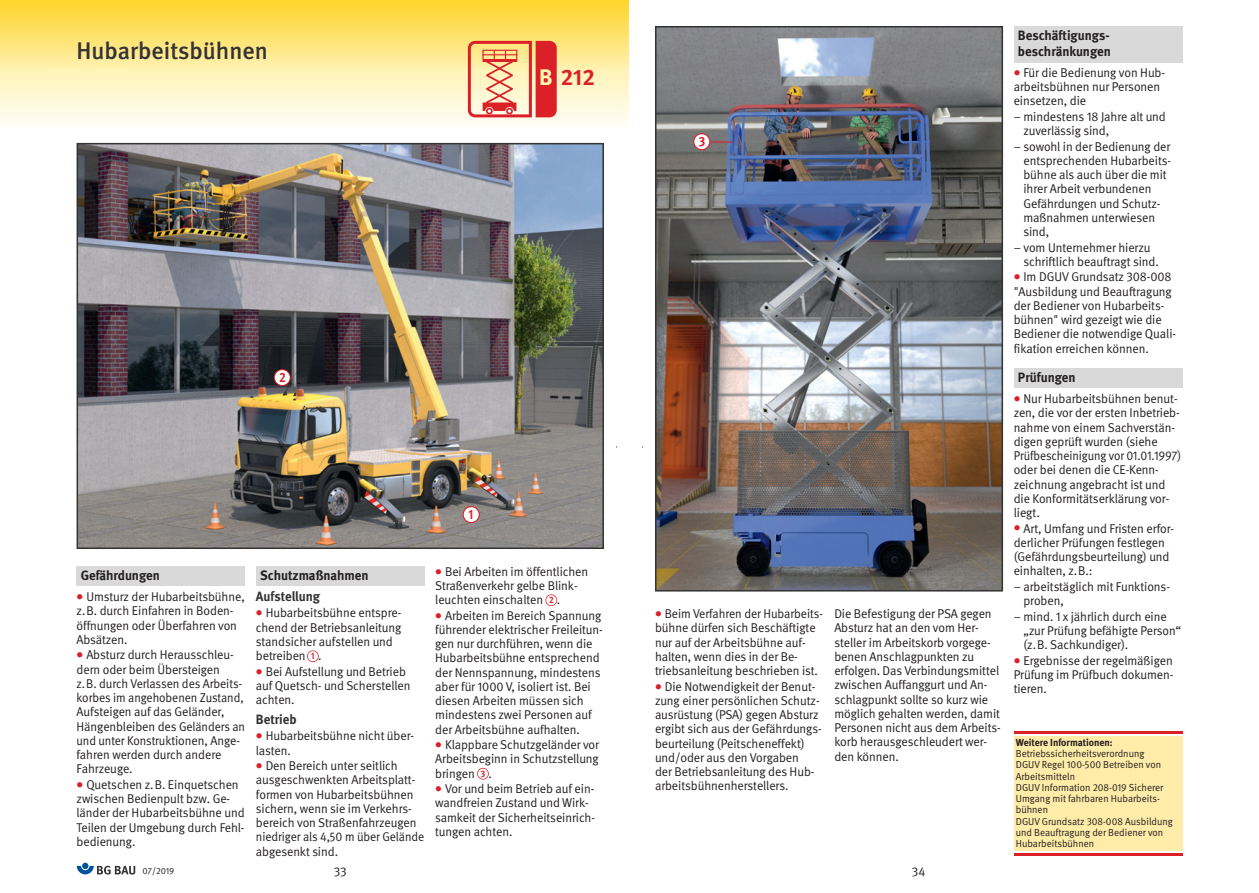
<style>
.page{position:relative;width:1259px;height:893px;background:#fff}
.page>*{position:absolute;margin:0;border:0;box-sizing:border-box;transform-origin:0 0}
.t1{font:500 24px "DGUV Meta";color:#333}
.t2{font:700 22.5px "DGUV Meta";color:#db2028}
.t3{font:700 13.5px/15.8px "DGUV Meta";color:#231f20}
.t4{font:700 13.5px "DGUV Meta";color:#333}
.t5{font:700 13.5px "DGUV Meta";color:#db2028;scale:.9 1}
.t6{font:12.75px/14.2px "DGUV Meta";letter-spacing:-.005em;color:#231f20}
.t7{font:12.75px/14.2px "DGUV Meta";letter-spacing:-.005em;color:#231f20;scale:.95 1}
.t8{font:10.2px/11.2px "DGUV Meta";color:#231f20}
.t9{font:700 10.2px "DGUV Meta";color:#231f20}
.t10{font:700 9.3px "DGUV Meta";color:#db2028;scale:.9 1}
.t11{font:9px "DGUV Meta";letter-spacing:-.005em;color:#231f20}
.s1{color:#fff9ae}
</style>
<div class="page">
<div style="left:1013px;top:736px;width:169px;height:115px;background:#ffeca9"></div>
<hr style="left:1013px;top:732px;width:169px;height:2px;background:#db2028">
<hr style="left:1013px;top:853px;width:169px;height:2px;background:#db2028">
<img style="left:658px;top:29px;width:342px;height:559px">
<div style="left:655px;top:26px;width:348px;height:565px;border:2px solid #333"></div>
<div style="left:1013px;top:26px;width:169px;height:36px;background:#d9d9d9"></div>
<div style="left:1013px;top:369px;width:169px;height:19px;background:#d9d9d9"></div>
<hr style="left:701px;top:141px;width:32px;height:1px;background:#db2028">
<svg style="left:693px;top:133px;width:17px;height:17px"></svg>
<div style="left:694px;top:134px;width:15px;height:15px;background:#fff;border-radius:50%"></div>
<div style="left:256px;top:566px;width:168px;height:19px;background:#d9d9d9"></div>
<svg style="left:0;top:73px;width:629px;height:52px;background:#fef6d7"></svg>
<img style="left:0;top:0;width:629px;height:73px">
<div style="left:482px;top:50px;width:35px;height:12px;border:1px solid #db2028"></div>
<svg style="left:468px;top:41px;width:48px;height:76px;background:#f2ab87"></svg>
<svg style="left:535px;top:41px;width:22px;height:76px;background:#dc2a2f"></svg>
<svg style="left:307px;top:650px;width:12px;height:12px"></svg>
<div style="left:308px;top:651px;width:10px;height:10px;background:#fff;border-radius:50%"></div>
<svg style="left:545px;top:594px;width:12px;height:12px"></svg>
<div style="left:546px;top:595px;width:10px;height:10px;background:#fff;border-radius:50%"></div>
<svg style="left:477px;top:768px;width:12px;height:12px"></svg>
<div style="left:478px;top:769px;width:10px;height:10px;background:#fff;border-radius:50%"></div>
<div style="left:77px;top:566px;width:168px;height:19px;background:#d9d9d9"></div>
<img style="left:80px;top:146px;width:521px;height:400px">
<div style="left:77px;top:143px;width:527px;height:406px;border:2px solid #333"></div>
<svg style="left:77px;top:863px;width:58px;height:12px"></svg>
<svg style="left:274px;top:369px;width:17px;height:17px"></svg>
<div style="left:275px;top:370px;width:15px;height:15px;background:#fff;border-radius:50%"></div>
<svg style="left:463px;top:506px;width:17px;height:17px"></svg>
<div style="left:464px;top:507px;width:14px;height:15px;background:#fff;border-radius:50%"></div>
<h1 class="t1" style="left:77px;top:41px;width:193px">Hubarbeitsbühnen</h1>
<p class="t5" style="left:279px;top:372px;width:9px">2</p>
<h2 class="t2" style="left:539px;top:68px;width:57px"><span class="s1">B</span> 212</h2>
<p class="t5" style="left:699px;top:136px;width:9px">3</p>
<p class="t5" style="left:468px;top:509px;width:7px">1</p>
<p class="t3" style="left:81px;top:569px;width:81px">Gefährdungen</p>
<p class="t6" style="left:77px;top:590px;width:170px;text-indent:10px">Umsturz der Hubarbeitsbühne, z.B. durch Einfahren in Boden&shy;öffnungen oder Überfahren von<br>Absätzen.</p>
<p class="t6" style="left:77px;top:649px;width:170px;text-indent:10px">Absturz durch Herausschleu&shy;dern oder beim Übersteigen<br>z.B. durch Verlassen des Arbeits - korbes im angehobenen Zustand,<br>Aufsteigen auf das Geländer,<br>Hängenbleiben des Geländers an und unter Konstruk tionen, Ange&shy;fahren werden durch andere<br>Fahrzeuge.</p>
<p class="t6" style="left:77px;top:778px;width:170px;text-indent:10px">Quetschen z.B. Einquetschen zwischen Bedienpult bzw. Ge&shy;länder der Hubarbeitsbühne und<br>Teilen der Umgebung durch Fehl&shy;bedienung.</p>
<p class="t11" style="left:142px;top:868px;width:33px">07/2019</p>
<p class="t3" style="left:260px;top:569px;width:110px">Schutzmaßnahmen</p>
<p class="t4" style="left:256px;top:591px;width:66px">Aufstellung</p>
<p class="t6" style="left:256px;top:607px;width:147px;text-indent:10px">Hubarbeitsbühne entspre&shy;chend der Betriebsanleitung standsicher aufstellen und betreiben .</p>
<p class="t6" style="left:256px;top:665px;width:156px;text-indent:10px">Bei Aufstellung und Betrieb auf Quetsch- und Scherstellen achten.</p>
<p class="t4" style="left:256px;top:714px;width:42px">Betrieb</p>
<p class="t6" style="left:256px;top:730px;width:160px;text-indent:10px">Hubarbeitsbühne nicht über&shy;lasten.</p>
<p class="t6" style="left:256px;top:760px;width:170px;text-indent:10px">Den Bereich unter seitlich ausgeschwenkten Arbeitsplatt&shy;formen von Hubarbeitsbühnen sichern, wenn sie im Verkehrs&shy;bereich von Straßenfahrzeugen niedriger als 4,50 m über Gelände abgesenkt sind.</p>
<p class="t10" style="left:311px;top:652px;width:5px">1</p>
<p class="t6" style="left:435px;top:565px;width:154px;text-indent:10px">Bei Arbeiten im öffentlichen<br>Straßenverkehr gelbe Blink&shy;leuchten einschalten .</p>
<p class="t6" style="left:435px;top:609px;width:169px;text-indent:10px">Arbeiten im Bereich Spannung führender elektrischer Freileitun&shy;gen nur durchführen, wenn die<br>Hubarbeitsbühne entsprechend der Nennspannung, mindestens aber für 1000 V, isoliert ist. Bei diesen Arbeiten müssen sich mindestens zwei Personen auf der Arbeitsbühne aufhalten.</p>
<p class="t6" style="left:435px;top:739px;width:165px;text-align:justify;text-indent:10px">Klappbare Schutzgeländer vor Arbeitsbeginn in Schutzstellung bringen .</p>
<p class="t6" style="left:435px;top:783px;width:161px;text-indent:10px">Vor und beim Betrieb auf ein&shy;wandfreien Zustand und Wirk&shy;samkeit der Sicherheitseinrich&shy;tungen achten.</p>
<p class="t10" style="left:549px;top:596px;width:7px">2</p>
<p class="t10" style="left:481px;top:770px;width:6px">3</p>
<p class="t7" style="left:655px;top:608px;width:178px;text-indent:10px">Beim Verfahren der Hubarbeits - bühne dürfen sich Beschäftigte nur auf der Arbeitsbühne auf - halten, wenn dies in der Be&shy;triebsanleitung beschrieben ist.</p>
<p class="t6" style="left:655px;top:680px;width:168px;text-indent:10px">Die Notwendigkeit der Benut&shy;zung einer persönlichen Schutz&shy;ausrüstung (PSA) gegen Absturz ergibt sich aus der Gefährdungs&shy;beurteilung (Peitscheneffekt) und/oder aus den Vorgaben<br>der Betriebsanleitung des Hub - arbeitsbühnenherstellers.</p>
<p class="t6" style="left:834px;top:608px;width:168px">Die Befestigung der PSA gegen<br>Absturz hat an den vom Her - steller im Arbeitskorb vorgege&shy;benen Anschlagpunkten zu erfolgen. Das Verbindungsmittel zwischen Auffanggurt und An&shy;schlagpunkt sollte so kurz wie möglich gehalten werden, damit<br>Personen nicht aus dem Arbeits&shy;korb herausgeschleudert wer&shy;den können.</p>
<p class="t6" style="left:334px;top:865px;width:15px">33</p>
<p class="t6" style="left:912px;top:865px;width:15px">34</p>
<p class="t3" style="left:1018px;top:29px;width:94px">Beschäftigungs&shy;beschränkungen</p>
<p class="t6" style="left:1013px;top:66px;width:153px;text-indent:10px">Für die Bedienung von Hub - arbeitsbühnen nur Personen einsetzen, die</p>
<p class="t6" style="left:1023px;top:110px;width:144px;text-indent:-10px">– mindestens 18 Jahre alt und zuverlässig sind,</p>
<p class="t6" style="left:1023px;top:140px;width:149px;text-indent:-10px">– sowohl in der Bedienung der entsprechenden Hubarbeits&shy;bühne als auch über die mit ihrer Arbeit verbundenen<br>Gefährdungen und Schutz&shy;maßnahmen unterwiesen sind,</p>
<p class="t6" style="left:1023px;top:241px;width:137px;text-indent:-10px">– vom Unternehmer hierzu schriftlich beauftragt sind.</p>
<p class="t6" style="left:1013px;top:271px;width:164px;text-indent:10px">Im DGUV Grundsatz 308-008 "Ausbildung und Beauftragung der Bediener von Hubarbeits&shy;bühnen" wird gezeigt wie die<br>Bediener die notwendige Quali&shy;fikation erreichen können.</p>
<p class="t3" style="left:1018px;top:371px;width:59px">Prüfungen</p>
<p class="t6" style="left:1013px;top:392px;width:169px;text-indent:10px">Nur Hubarbeitsbühnen benut&shy;zen, die vor der ersten Inbetrieb&shy;nahme von einem Sachverstän&shy;digen geprüft wurden (siehe<br>Prüf bescheinigung vor 01.01.1997) oder bei denen die CE-Kenn&shy;zeichnung angebracht ist und die Konfor mitätserklärung vor&shy;liegt.</p>
<p class="t6" style="left:1013px;top:522px;width:162px;text-indent:10px">Art, Umfang und Fristen erfor&shy;derlicher Prüfungen festlegen (Gefährdungsbeurteilung) und einhalten, z.B.:</p>
<p class="t6" style="left:1023px;top:580px;width:148px;text-indent:-10px">– arbeitstäglich mit Funktions&shy;proben,</p>
<p class="t6" style="left:1023px;top:610px;width:159px;text-indent:-10px">– mind. 1 x jährlich durch eine „zur Prüfung befähigte Person“ (z.B. Sachkundiger).</p>
<p class="t6" style="left:1013px;top:654px;width:161px;text-align:justify;text-indent:10px">Ergebnisse der regelmäßigen Prüfung im Prüfbuch dokumen&shy;tieren.</p>
<p class="t9" style="left:1016px;top:738px;width:98px">Weitere Informationen:</p>
<p class="t8" style="left:1016px;top:749px;width:158px">Betriebssicherheitsverordnung<br>DGUV Regel 100-500 Betreiben von<br>Arbeitsmitteln<br>DGUV Information 208-019 Sicherer<br>Umgang mit fahrbaren Hubarbeits - bühnen<br>DGUV Grundsatz 308-008 Ausbildung und Beauftragung der Bediener von<br>Hubarbeitsbühnen</p>
</div>
